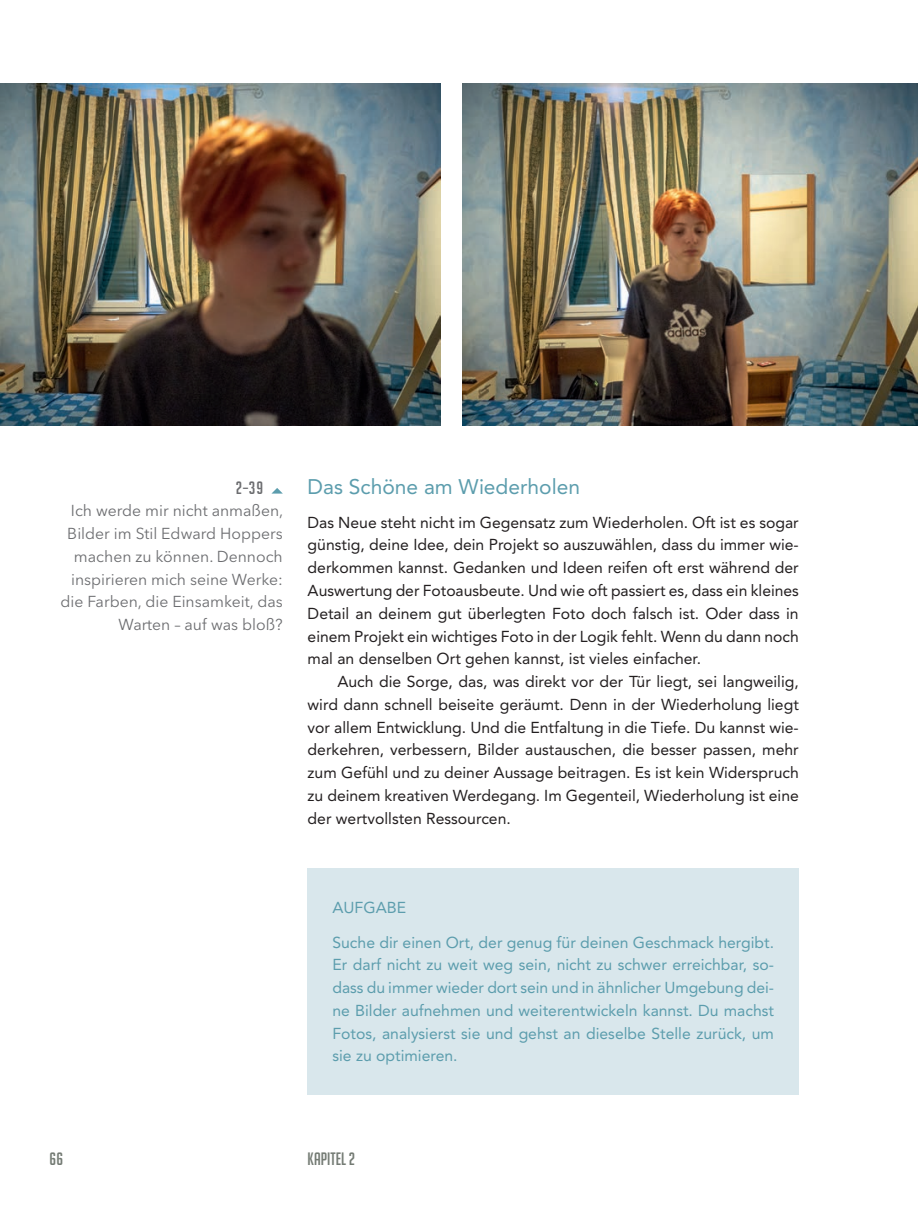
<style>
.page{position:relative;width:918px;height:1216px;background:#fff}
.page>*{position:absolute;margin:0;border:0;box-sizing:border-box;transform-origin:0 0}
.Heading_3{font:21px "Avenir LT Pro";color:#5c9dad}
.t1{font:17.5px "Big Noodle Titling";color:#747b74}
.BU_Marginal_grau{font:17.5px "Big Noodle Titling";color:#6c6d70}
.Standard_Folge{font:15.75px/22.8px "Avenir LT Pro";color:#231f20;text-align:justify}
.Aufgabe_O{font:15.75px/22.8px "Avenir LT Pro";color:#5c9dad;text-align:justify}
.BU_Marginal_grau-2{font:15.75px/22.8px "Avenir Next LT Pro";color:#6c6d70;text-align:right}
.Aufgabe_H1{font:15.75px "Avenir LT Pro";color:#5c9dad}
</style>
<div class="page">
<div style="left:308px;top:868px;width:491px;height:79px;background:#d9e7ec"></div>
<div style="left:308px;top:910px;width:491px;height:184px;background:#d9e7ec"></div>
<svg style="left:272px;top:488px;width:10px;height:5px"></svg>
<img style="left:0;top:84px;width:440px;height:341px">
<img style="left:463px;top:84px;width:455px;height:341px">
<p class="BU_Marginal_grau" style="left:236px;top:478px;width:29px">2–39</p>
<p class="BU_Marginal_grau-2" style="left:61px;top:499px;width:224px">Ich werde mir nicht anmaßen,<br>Bilder im Stil Edward Hoppers machen zu können. Dennoch inspirieren mich seine Werke: die Farben, die Einsamkeit, das<br>Warten – auf was bloß?</p>
<p class="Heading_3" style="left:308px;top:473px;width:274px">Das Schöne am Wiederholen</p>
<p class="Standard_Folge" style="left:308px;top:511px;width:493px">Das Neue steht nicht im Gegensatz zum Wiederholen. Oft ist es sogar günstig, deine Idee, dein Projekt so auszuwählen, dass du immer wie&shy;derkommen kannst. Gedanken und Ideen reifen oft erst während der Auswertung der Fotoausbeute. Und wie oft passiert es, dass ein kleines Detail an deinem gut überlegten Foto doch falsch ist. Oder dass in einem Projekt ein wichtiges Foto in der Logik fehlt. Wenn du dann noch mal an denselben Ort gehen kannst, ist vieles einfacher.</p>
<p class="Standard_Folge" style="left:308px;top:670px;width:493px;text-indent:30px">Auch die Sorge, das, was direkt vor der Tür liegt, sei langweilig, wird dann schnell beiseite geräumt. Denn in der Wiederholung liegt vor allem Entwicklung. Und die Entfaltung in die Tiefe. Du kannst wie&shy;derkehren, verbessern, Bilder austauschen, die besser passen, mehr zum Gefühl und zu deiner Aussage beitragen. Es ist kein Widerspruch zu deinem kreativen Werdegang. Im Gegenteil, Wiederholung ist eine der wertvollsten Ressourcen.</p>
<p class="Aufgabe_H1" style="left:332px;top:898px;width:75px">AUFGABE</p>
<p class="Aufgabe_O" style="left:332px;top:930px;width:443px">Suche dir einen Ort, der genug für deinen Geschmack hergibt.<br>Er darf nicht zu weit weg sein, nicht zu schwer erreichbar, so&shy;dass du immer wieder dort sein und in ähnlicher Umgebung dei&shy;ne Bilder aufnehmen und weiterentwickeln kannst. Du machst Fotos, analysierst sie und gehst an dieselbe Stelle zurück, um sie zu optimieren.</p>
<p class="t1" style="left:50px;top:1149px;width:15px">66</p>
<p class="t1" style="left:308px;top:1149px;width:49px">Kapitel 2</p>
</div>
